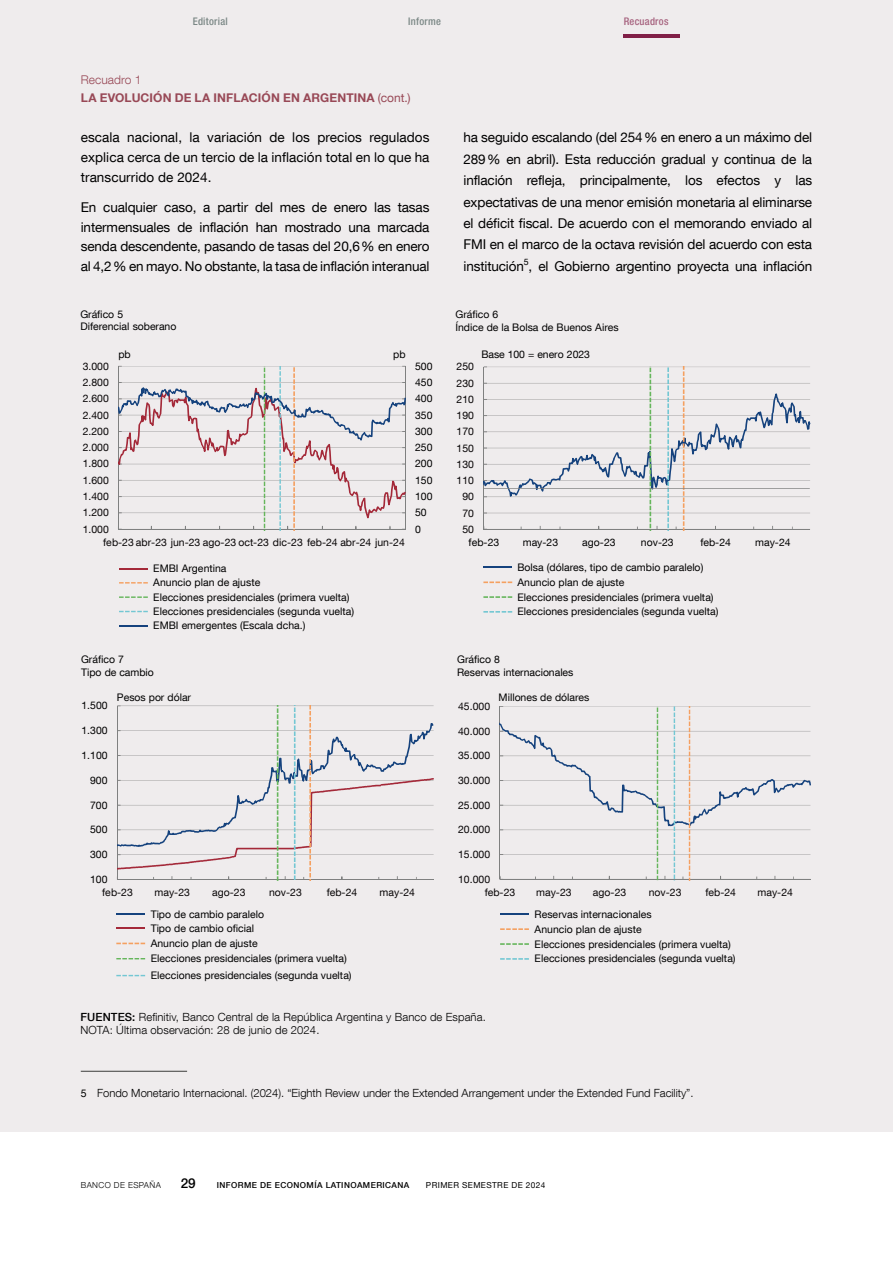
<style>
.page{position:relative;width:893px;height:1263px;background:#fff}
.page>*{position:absolute;margin:0;border:0;box-sizing:border-box;transform-origin:0 0}
.Texto_recuadro{font:13.5px/21.5px "Bd E Neue Helvetica";letter-spacing:-.01em;color:#000;text-align:justify}
.t1{font:500 13.5px "Bd E Neue Helvetica";color:#000}
.t2{font:700 12px "Bd E Neue Helvetica";letter-spacing:.01em;color:#984856}
.Numero_recuadro{font:300 12px "Bd E Neue Helvetica";letter-spacing:.005em;color:#984856}
.Citas_recuadro{font:300 11.25px/13.5px "Bd E Neue Helvetica";color:#000}
.t3{font:10.5px/14.9px "Bd E Neue Helvetica";color:#000}
.t4{font:10.5px "Bd E Neue Helvetica";letter-spacing:-.005em;color:#070405}
.t5{font:500 condensed 10.5px "Bd E Neue Helvetica";letter-spacing:.025em;color:#7a8785}
.t6{font:500 condensed 10.5px "Bd E Neue Helvetica";letter-spacing:.025em;color:#a6627e}
.t7{font:500 8.25px "Bd E Neue Helvetica";letter-spacing:.05em;color:#000}
.t8{font:8.25px "Bd E Neue Helvetica";letter-spacing:.05em;color:#000}
.t9{font:300 8.25px "Bd E Neue Helvetica";letter-spacing:.05em;color:#000}
.s1{font-weight:400}
.s2{font-weight:500}
.s3{font-weight:400;font-size:10.5px}
</style>
<div class="page">
<div style="left:0;top:0;width:893px;height:1131px;background:#efeced"></div>
<svg style="left:118px;top:366px;width:288px;height:164px"></svg>
<svg style="left:119px;top:568px;width:29px;height:1px"></svg>
<svg style="left:119px;top:582px;width:29px;height:1px"></svg>
<svg style="left:119px;top:596px;width:29px;height:2px"></svg>
<svg style="left:119px;top:611px;width:29px;height:1px"></svg>
<svg style="left:119px;top:625px;width:29px;height:1px"></svg>
<svg style="left:483px;top:367px;width:327px;height:163px"></svg>
<svg style="left:483px;top:567px;width:29px;height:1px"></svg>
<svg style="left:483px;top:581px;width:29px;height:2px"></svg>
<svg style="left:483px;top:596px;width:29px;height:2px"></svg>
<svg style="left:483px;top:611px;width:29px;height:2px"></svg>
<svg style="left:117px;top:705px;width:317px;height:175px"></svg>
<hr style="left:117px;top:913px;width:28px;height:2px;background:#15427d">
<svg style="left:116px;top:943px;width:29px;height:1px"></svg>
<svg style="left:116px;top:958px;width:29px;height:1px"></svg>
<svg style="left:116px;top:975px;width:29px;height:1px"></svg>
<svg style="left:499px;top:706px;width:312px;height:174px"></svg>
<hr style="left:500px;top:913px;width:29px;height:2px;background:#15427d">
<svg style="left:500px;top:928px;width:29px;height:2px"></svg>
<svg style="left:500px;top:943px;width:29px;height:2px"></svg>
<svg style="left:500px;top:958px;width:29px;height:2px"></svg>
<hr style="left:116px;top:927px;width:29px;height:2px;background:#a42939">
<hr style="left:81px;top:1071px;width:106px;height:1px;background:#3c3c3b">
<hr style="left:624px;top:34px;width:56px;height:4px;background:#801f47">
<p class="t5" style="left:193px;top:15px;width:37px">Editorial</p>
<p class="t5" style="left:408px;top:15px;width:34px">Informe</p>
<p class="t6" style="left:624px;top:15px;width:46px">Recuadros</p>
<p class="Numero_recuadro" style="left:81px;top:72px;width:62px">Recuadro 1</p>
<h1 class="t2" style="left:81px;top:90px;width:331px">LA EVOLUCIÓN DE LA INFLACIÓN EN ARGENTINA <span class="s1">(cont.)</span></h1>
<p class="Texto_recuadro" style="left:81px;top:127px;width:350px;line-height:19.6px">escala nacional, la variación de los precios regulados explica cerca de un tercio de la inflación total en lo que ha transcurrido de 2024.</p>
<p class="Texto_recuadro" style="left:81px;top:197px;width:350px;line-height:19.6px">En cualquier caso, a partir del mes de enero las tasas intermensuales de inflación han mostrado una marcada senda descendente, pasando de tasas del 20,6% en enero al 4,2% en mayo. No obstante, la tasa de inflación interanual</p>
<p class="Texto_recuadro" style="left:463px;top:127px;width:350px">ha seguido escalando (del 254% en enero a un máximo del 289% en abril). Esta reducción gradual y continua de la inflación refleja, principalmente, los efectos y las expectativas de una menor emisión monetaria al eliminarse el déficit fiscal. De acuerdo con el memorando enviado al FMI en el marco de la octava revisión del acuerdo con esta institución<sup>5</sup>, el Gobierno argentino proyecta una inflación</p>
<p class="t3" style="left:80px;top:308px;width:98px;line-height:12.1px">Gráfico 5<br>Diferencial soberano</p>
<p class="t3" style="left:118px;top:347px;width:14px">pb</p>
<p class="t4" style="left:83px;top:359px;width:28px">3.000</p>
<p class="t3" style="left:393px;top:347px;width:14px">pb</p>
<p class="t3" style="left:415px;top:358px;width:19px">500</p>
<p class="t3" style="left:455px;top:308px;width:165px;line-height:12.8px">Gráfico 6<br>Índice de la Bolsa de Buenos Aires</p>
<p class="t3" style="left:481px;top:347px;width:110px">Base 100 = enero 2023</p>
<p class="t4" style="left:457px;top:360px;width:19px">250</p>
<p class="t4" style="left:83px;top:376px;width:28px">2.800</p>
<p class="t3" style="left:415px;top:375px;width:19px">450</p>
<p class="t4" style="left:457px;top:376px;width:19px">230</p>
<p class="t4" style="left:83px;top:392px;width:28px">2.600</p>
<p class="t3" style="left:415px;top:391px;width:19px">400</p>
<p class="t4" style="left:457px;top:392px;width:19px">210</p>
<p class="t4" style="left:83px;top:408px;width:28px">2.400</p>
<p class="t3" style="left:415px;top:407px;width:19px">350</p>
<p class="t4" style="left:457px;top:409px;width:19px">190</p>
<p class="t4" style="left:83px;top:424px;width:28px">2.200</p>
<p class="t3" style="left:415px;top:423px;width:19px">300</p>
<p class="t4" style="left:457px;top:425px;width:19px">170</p>
<p class="t4" style="left:83px;top:441px;width:28px">2.000</p>
<p class="t3" style="left:415px;top:440px;width:19px">250</p>
<p class="t4" style="left:457px;top:441px;width:19px">150</p>
<p class="t4" style="left:83px;top:457px;width:28px">1.800</p>
<p class="t3" style="left:415px;top:456px;width:19px">200</p>
<p class="t4" style="left:457px;top:457px;width:19px">130</p>
<p class="t4" style="left:83px;top:473px;width:28px">1.600</p>
<p class="t3" style="left:415px;top:472px;width:19px">150</p>
<p class="t4" style="left:457px;top:474px;width:19px">110</p>
<p class="t4" style="left:83px;top:490px;width:28px">1.400</p>
<p class="t3" style="left:415px;top:488px;width:19px">100</p>
<p class="t4" style="left:462px;top:490px;width:13px">90</p>
<p class="t4" style="left:83px;top:506px;width:28px">1.200</p>
<p class="t3" style="left:415px;top:505px;width:13px">50</p>
<p class="t4" style="left:462px;top:506px;width:13px">70</p>
<p class="t4" style="left:83px;top:522px;width:28px">1.000</p>
<p class="t3" style="left:415px;top:521px;width:7px">0</p>
<p class="t4" style="left:462px;top:522px;width:13px">50</p>
<p class="t4" style="left:103px;top:536px;width:303px">feb-23 abr-23 jun-23 ago-23 oct-23 dic-23 feb-24 abr-24 jun-24</p>
<p class="t3" style="left:153px;top:561px;width:202px;line-height:14.2px">EMBI Argentina<br>Anuncio plan de ajuste<br>Elecciones presidenciales (primera vuelta)<br>Elecciones presidenciales (segunda vuelta)<br>EMBI emergentes (Escala dcha.)</p>
<p class="t3" style="left:469px;top:534px;width:32px">feb-23</p>
<p class="t3" style="left:523px;top:534px;width:37px">may-23</p>
<p class="t3" style="left:582px;top:534px;width:35px">ago-23</p>
<p class="t3" style="left:641px;top:534px;width:34px">nov-23</p>
<p class="t3" style="left:700px;top:534px;width:32px">feb-24</p>
<p class="t3" style="left:755px;top:534px;width:37px">may-24</p>
<p class="t3" style="left:517px;top:559px;width:202px">Bolsa (dólares, tipo de cambio paralelo)<br>Anuncio plan de ajuste<br>Elecciones presidenciales (primera vuelta)<br>Elecciones presidenciales (segunda vuelta)</p>
<p class="t3" style="left:81px;top:653px;width:74px;line-height:12.6px">Gráfico 7<br>Tipo de cambio</p>
<p class="t3" style="left:117px;top:690px;width:76px">Pesos por dólar</p>
<p class="t3" style="left:81px;top:698px;width:28px">1.500</p>
<p class="t3" style="left:457px;top:653px;width:118px;line-height:12.6px">Gráfico 8<br>Reservas internacionales</p>
<p class="t3" style="left:498px;top:690px;width:92px">Millones de dólares</p>
<p class="t4" style="left:458px;top:700px;width:34px">45.000</p>
<p class="t3" style="left:81px;top:723px;width:28px">1.300</p>
<p class="t4" style="left:458px;top:724px;width:34px">40.000</p>
<p class="t3" style="left:81px;top:747px;width:28px">1.100</p>
<p class="t4" style="left:458px;top:749px;width:34px">35.000</p>
<p class="t3" style="left:90px;top:772px;width:19px">900</p>
<p class="t4" style="left:458px;top:774px;width:34px">30.000</p>
<p class="t3" style="left:90px;top:797px;width:19px">700</p>
<p class="t4" style="left:458px;top:798px;width:34px">25.000</p>
<p class="t3" style="left:90px;top:822px;width:19px">500</p>
<p class="t4" style="left:458px;top:823px;width:34px">20.000</p>
<p class="t3" style="left:90px;top:847px;width:19px">300</p>
<p class="t4" style="left:458px;top:848px;width:34px">15.000</p>
<p class="t3" style="left:90px;top:872px;width:19px">100</p>
<p class="t4" style="left:458px;top:872px;width:34px">10.000</p>
<p class="t4" style="left:102px;top:886px;width:32px">feb-23</p>
<p class="t4" style="left:154px;top:886px;width:37px">may-23</p>
<p class="t4" style="left:212px;top:886px;width:35px">ago-23</p>
<p class="t4" style="left:269px;top:886px;width:34px">nov-23</p>
<p class="t4" style="left:327px;top:886px;width:32px">feb-24</p>
<p class="t4" style="left:380px;top:886px;width:37px">may-24</p>
<p class="t3" style="left:151px;top:907px;width:115px;line-height:13.6px">Tipo de cambio paralelo<br>Tipo de cambio oficial</p>
<p class="t3" style="left:151px;top:935px;width:198px">Anuncio plan de ajuste<br>Elecciones presidenciales (primera vuelta)</p>
<p class="t3" style="left:151px;top:967px;width:202px">Elecciones presidenciales (segunda vuelta)</p>
<p class="t4" style="left:485px;top:886px;width:32px">feb-23</p>
<p class="t4" style="left:536px;top:886px;width:37px">may-23</p>
<p class="t4" style="left:593px;top:886px;width:35px">ago-23</p>
<p class="t4" style="left:649px;top:886px;width:34px">nov-23</p>
<p class="t4" style="left:705px;top:886px;width:32px">feb-24</p>
<p class="t4" style="left:757px;top:886px;width:37px">may-24</p>
<p class="t3" style="left:535px;top:906px;width:202px">Reservas internacionales<br>Anuncio plan de ajuste<br>Elecciones presidenciales (primera vuelta)<br>Elecciones presidenciales (segunda vuelta)</p>
<p class="Citas_recuadro" style="left:80px;top:1010px;width:407px"><span class="s2">FUENTES:</span> Refinitiv, Banco Central de la República Argentina y Banco de España.<br>NOTA: Última observación: 28 de junio de 2024.</p>
<p class="Citas_recuadro" style="left:81px;top:1086px;width:614px"><span class="s3">5</span> Fondo Monetario Internacional. (2024). “Eighth Review under the Extended Arrangement under the Extended Fund Facility”.</p>
<p class="t9" style="left:81px;top:1180px;width:82px">BANCO DE ESPAÑA</p>
<p class="t1" style="left:181px;top:1175px;width:16px">29</p>
<p class="t7" style="left:217px;top:1180px;width:194px">INFORME DE ECONOMÍA LATINOAMERICANA</p>
<p class="t8" style="left:426px;top:1180px;width:121px">PRIMER SEMESTRE DE 2024</p>
</div>
